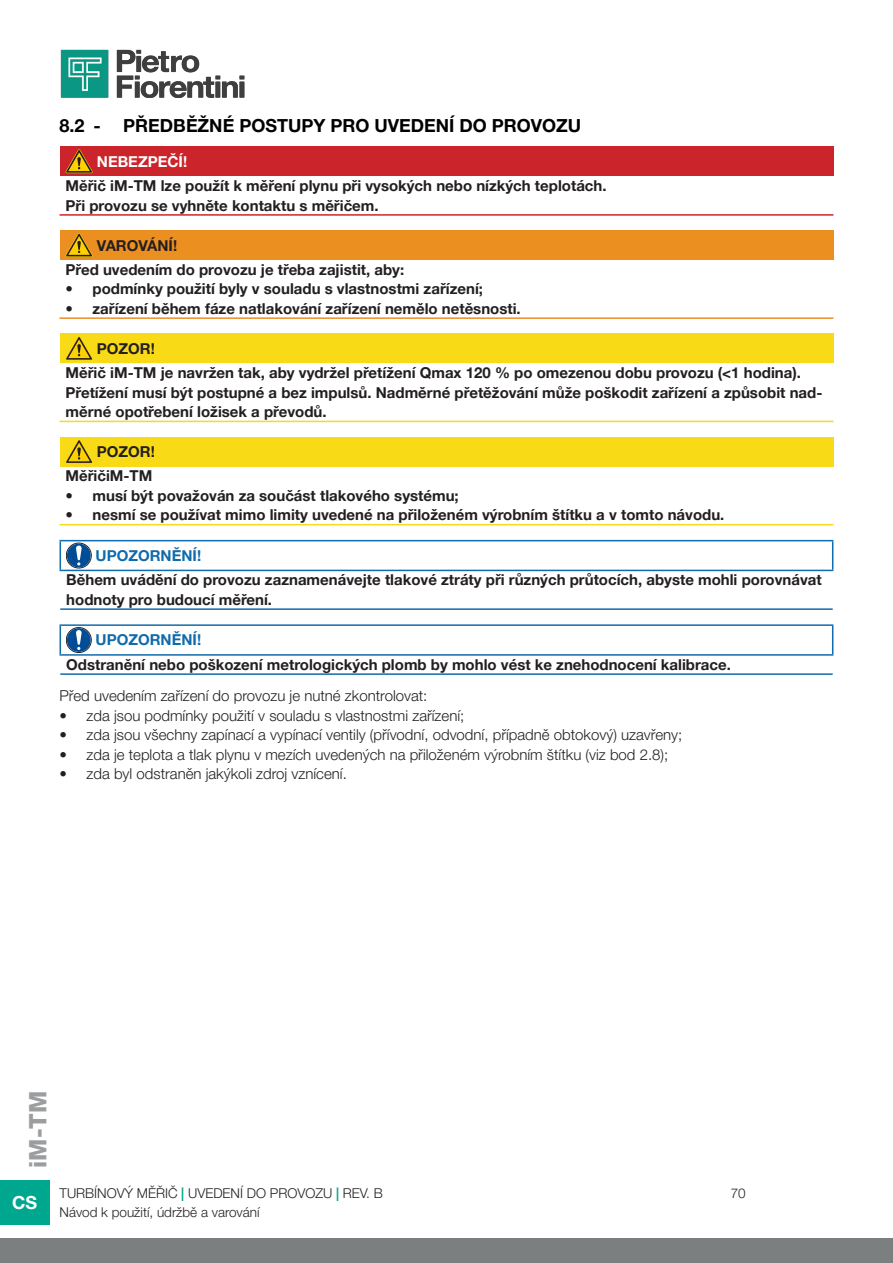
<style>
.page{position:relative;width:893px;height:1263px;background:#fff}
.page>*{position:absolute;margin:0;border:0;box-sizing:border-box;transform-origin:0 0}
.t1{font:800 24px "Helvetica Neue LT Pro";color:#9b9d9e}
.t2{font:700 18px "Helvetica Neue LT Pro";color:#000}
.Helvetica_Neue_LT_Pro_75_Bold_10_Sx_Nero{font:700 15px/19.5px "Helvetica Neue LT Pro";color:#231f20}
.Corpo_Testo_Helvetica_Neue_LT_Pro_45_Lig{font:300 15px "Helvetica Neue LT Pro";color:#231f20}
.Helvetica_Neue_LT_Pro_75_Bold_10_Sx_AVVI{font:700 15px "Helvetica Neue LT Pro";color:#106bac}
.Helvetica_Neue_LT_Pro_75_Bold_10_Sx_AVVE{font:700 15px "Helvetica Neue LT Pro";color:#231f20}
.Helvetica_Neue_LT_Pro_75_Bold_10_Sx_PERI{font:700 15px "Helvetica Neue LT Pro";color:#fff}
.t3{font:300 13.5px "Helvetica Neue LT Pro";color:#231f20}
.s1{font-weight:700;color:#00a78f}
</style>
<div class="page">
<img style="left:60px;top:49px;width:185px;height:49px">
<div style="left:0;top:1238px;width:893px;height:25px;background:#7c7f80"></div>
<div style="left:0;top:1180px;width:50px;height:45px;background:#00a78f"></div>
<div style="left:60px;top:146px;width:773px;height:30px;background:#cb242b"></div>
<hr style="left:60px;top:214px;width:773px;height:2px;background:#cb242b">
<svg style="left:66px;top:149px;width:27px;height:24px"></svg>
<div style="left:60px;top:230px;width:773px;height:30px;background:#ec8f21"></div>
<hr style="left:60px;top:317px;width:773px;height:2px;background:#ec8f21">
<svg style="left:66px;top:233px;width:27px;height:24px"></svg>
<div style="left:60px;top:333px;width:773px;height:30px;background:#f8db16"></div>
<hr style="left:60px;top:421px;width:773px;height:1px;background:#f8db16">
<svg style="left:66px;top:336px;width:27px;height:24px"></svg>
<div style="left:60px;top:437px;width:773px;height:29px;background:#f8db16"></div>
<hr style="left:60px;top:524px;width:773px;height:1px;background:#f8db16">
<svg style="left:66px;top:440px;width:27px;height:23px"></svg>
<hr style="left:60px;top:608px;width:773px;height:2px;background:#106bac">
<hr style="left:60px;top:540px;width:773px;height:1px;background:#106bac">
<svg style="left:60px;top:541px;width:1px;height:29px"></svg>
<svg style="left:832px;top:541px;width:1px;height:29px"></svg>
<hr style="left:60px;top:570px;width:773px;height:1px;background:#106bac">
<svg style="left:66px;top:543px;width:25px;height:25px"></svg>
<div style="left:66px;top:543px;width:25px;height:25px;border:1px solid #231f20;border-radius:50%"></div>
<div style="left:67px;top:544px;width:24px;height:23px;background:#004c97;border-radius:50%"></div>
<svg style="left:76px;top:545px;width:6px;height:20px"></svg>
<hr style="left:60px;top:673px;width:773px;height:2px;background:#106bac">
<hr style="left:60px;top:624px;width:773px;height:2px;background:#106bac">
<svg style="left:60px;top:626px;width:1px;height:28px"></svg>
<svg style="left:832px;top:626px;width:1px;height:28px"></svg>
<hr style="left:60px;top:654px;width:773px;height:2px;background:#106bac">
<svg style="left:66px;top:627px;width:25px;height:25px"></svg>
<div style="left:66px;top:627px;width:25px;height:25px;border:1px solid #231f20;border-radius:50%"></div>
<div style="left:67px;top:628px;width:24px;height:24px;background:#004c97;border-radius:50%"></div>
<svg style="left:76px;top:630px;width:6px;height:20px"></svg>
<p class="t2" style="left:60px;top:114px;width:523px">8.2 - PŘEDBĚŽNÉ POSTUPY PRO UVEDENÍ DO PROVOZU</p>
<p class="Helvetica_Neue_LT_Pro_75_Bold_10_Sx_PERI" style="left:97px;top:153px;width:92px">NEBEZPEČÍ!</p>
<p class="Helvetica_Neue_LT_Pro_75_Bold_10_Sx_Nero" style="left:66px;top:176px;width:543px">Měřič iM-TM lze použít k měření plynu při vysokých nebo nízkých teplotách.</p>
<p class="Helvetica_Neue_LT_Pro_75_Bold_10_Sx_Nero" style="left:66px;top:195px;width:315px">Při provozu se vyhněte kontaktu s měřičem.</p>
<p class="Helvetica_Neue_LT_Pro_75_Bold_10_Sx_AVVE" style="left:97px;top:236px;width:82px">VAROVÁNÍ!</p>
<p class="Helvetica_Neue_LT_Pro_75_Bold_10_Sx_Nero" style="left:66px;top:259px;width:340px">Před uvedením do provozu je třeba zajistit, aby:</p>
<p class="Helvetica_Neue_LT_Pro_75_Bold_10_Sx_Nero" style="left:66px;top:279px;width:419px">• podmínky použití byly v souladu s vlastnostmi zařízení;</p>
<p class="Helvetica_Neue_LT_Pro_75_Bold_10_Sx_Nero" style="left:66px;top:298px;width:457px">• zařízení během fáze natlakování zařízení nemělo netěsnosti.</p>
<p class="Helvetica_Neue_LT_Pro_75_Bold_10_Sx_AVVE" style="left:97px;top:340px;width:60px">POZOR!</p>
<p class="Helvetica_Neue_LT_Pro_75_Bold_10_Sx_Nero" style="left:66px;top:363px;width:737px">Měřič iM-TM je navržen tak, aby vydržel přetížení Qmax 120 % po omezenou dobu provozu (&lt;1 hodina).</p>
<p class="Helvetica_Neue_LT_Pro_75_Bold_10_Sx_Nero" style="left:66px;top:382px;width:758px">Přetížení musí být postupné a bez impulsů. Nadměrné přetěžování může poškodit zařízení a způsobit nad&shy;měrné opotřebení ložisek a převodů.</p>
<p class="Helvetica_Neue_LT_Pro_75_Bold_10_Sx_AVVE" style="left:97px;top:443px;width:60px">POZOR!</p>
<p class="Helvetica_Neue_LT_Pro_75_Bold_10_Sx_Nero" style="left:66px;top:466px;width:88px">MěřičiM-TM</p>
<p class="Helvetica_Neue_LT_Pro_75_Bold_10_Sx_Nero" style="left:66px;top:485px;width:395px">• musí být považován za součást tlakového systému;</p>
<p class="Helvetica_Neue_LT_Pro_75_Bold_10_Sx_Nero" style="left:66px;top:505px;width:660px">• nesmí se používat mimo limity uvedené na přiloženém výrobním štítku a v tomto návodu.</p>
<p class="Helvetica_Neue_LT_Pro_75_Bold_10_Sx_AVVI" style="left:96px;top:546px;width:107px">UPOZORNĚNÍ!</p>
<p class="Helvetica_Neue_LT_Pro_75_Bold_10_Sx_Nero" style="left:66px;top:570px;width:757px">Během uvádění do provozu zaznamenávejte tlakové ztráty při různých průtocích, abyste mohli porovnávat hodnoty pro budoucí měření.</p>
<p class="Helvetica_Neue_LT_Pro_75_Bold_10_Sx_AVVI" style="left:96px;top:630px;width:107px">UPOZORNĚNÍ!</p>
<p class="Helvetica_Neue_LT_Pro_75_Bold_10_Sx_Nero" style="left:66px;top:654px;width:666px">Odstranění nebo poškození metrologických plomb by mohlo vést ke znehodnocení kalibrace.</p>
<p class="Corpo_Testo_Helvetica_Neue_LT_Pro_45_Lig" style="left:60px;top:687px;width:369px">Před uvedením zařízení do provozu je nutné zkontrolovat:</p>
<p class="Corpo_Testo_Helvetica_Neue_LT_Pro_45_Lig" style="left:60px;top:706px;width:406px">• zda jsou podmínky použití v souladu s vlastnostmi zařízení;</p>
<p class="Corpo_Testo_Helvetica_Neue_LT_Pro_45_Lig" style="left:60px;top:726px;width:624px">• zda jsou všechny zapínací a vypínací ventily (přívodní, odvodní, případně obtokový) uzavřeny;</p>
<p class="Corpo_Testo_Helvetica_Neue_LT_Pro_45_Lig" style="left:60px;top:745px;width:610px">• zda je teplota a tlak plynu v mezích uvedených na přiloženém výrobním štítku (viz bod 2.8);</p>
<p class="Corpo_Testo_Helvetica_Neue_LT_Pro_45_Lig" style="left:60px;top:765px;width:289px">• zda byl odstraněn jakýkoli zdroj vznícení.</p>
<h1 class="t1" style="left:24px;top:1168px;width:78px;rotate:-90deg">iM-TM</h1>
<p class="t3" style="left:12px;top:1204px;width:249px"><sup>CS</sup> Návod k použití, údržbě a varování</p>
<p class="t3" style="left:60px;top:1185px;width:325px">TURBÍNOVÝ MĚŘIČ <span class="s1">|</span> UVEDENÍ DO PROVOZU <span class="s1">|</span> REV. B</p>
<p class="t3" style="left:731px;top:1185px;width:17px">70</p>
</div>
